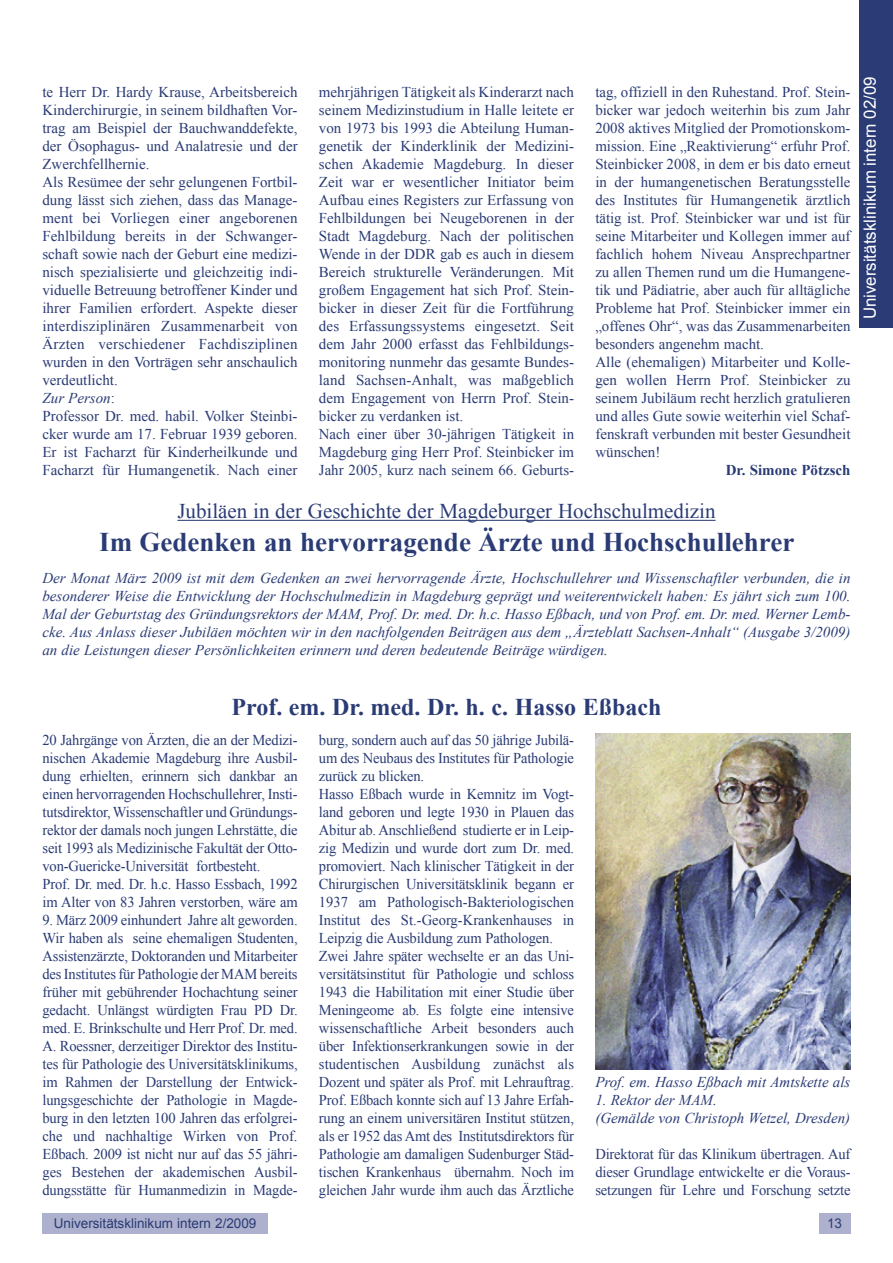
<style>
.page{position:relative;width:893px;height:1263px;background:#fff}
.page>*{position:absolute;margin:0;border:0;box-sizing:border-box;transform-origin:0 0}
.t1{font:700 27px "Times New Roman";color:#2a3b75}
.t2{font:700 24px "Times New Roman";color:#2a3b75}
.t3{font:21px "Times New Roman";color:#2a3b75}
.t4{font:16.8px "Arial";color:#fff}
.t5{font:15px/18px "Times New Roman";color:#2a3b75}
.t6{font:italic 15px/18px "Times New Roman";color:#2a3b75;text-align:justify}
.t7{font:700 15px "Times New Roman";color:#2a3b75}
.t8{font:13.5px "Arial";color:#2a3b75}
.s1{font-style:italic}
</style>
<div class="page">
<div style="left:42px;top:1212px;width:226px;height:21px;background:#aeb1cd"></div>
<div style="left:818px;top:1212px;width:32px;height:21px;background:#aeb1cd"></div>
<div style="left:859px;top:0;width:34px;height:327px;background:#2a3b75"></div>
<hr style="left:42px;top:1212px;width:808px;height:1px;background:#2a3b75">
<hr style="left:177px;top:520px;width:538px;height:1px;background:#2a3b75">
<img style="left:595px;top:733px;width:255px;height:336px">
<p class="t5" style="left:42px;top:82px;width:257px">te Herr Dr. Hardy Krause, Arbeitsbereich Kinderchirurgie, in seinem bildhaften Vor&shy;trag am Beispiel der Bauchwanddefekte, der Ösophagus- und Analatresie und der Zwerchfellhernie.<br>Als Resümee der sehr gelungenen Fortbil&shy;dung lässt sich ziehen, dass das Manage&shy;ment bei Vorliegen einer angeborenen Fehlbildung bereits in der Schwanger&shy;schaft sowie nach der Geburt eine medizi&shy;nisch spezialisierte und gleichzeitig indi&shy;viduelle Betreuung betroffener Kinder und ihrer Familien erfordert. Aspekte dieser interdisziplinären Zusammenarbeit von Ärzten verschiedener Fachdisziplinen wurden in den Vorträgen sehr anschaulich verdeutlicht.<br><span class="s1">Zur Person</span>:<br>Professor Dr. med. habil. Volker Steinbi&shy;cker wurde am 17. Februar 1939 geboren.<br>Er ist Facharzt für Kinderheilkunde und Facharzt für Humangenetik. Nach einer</p>
<p class="t5" style="left:319px;top:82px;width:257px">mehrjährigen Tätigkeit als Kinderarzt nach seinem Medizinstudium in Halle leitete er von 1973 bis 1993 die Abteilung Human&shy;genetik der Kinderklinik der Medizini&shy;schen Akademie Magdeburg. In dieser Zeit war er wesentlicher Initiator beim Aufbau eines Registers zur Erfassung von Fehlbildungen bei Neugeborenen in der Stadt Magdeburg. Nach der politischen Wende in der DDR gab es auch in diesem Bereich strukturelle Veränderungen. Mit großem Engagement hat sich Prof. Stein&shy;bicker in dieser Zeit für die Fortführung des Erfassungssystems eingesetzt. Seit dem Jahr 2000 erfasst das Fehlbildungs&shy;monitoring nunmehr das gesamte Bundes&shy;land Sachsen-Anhalt, was maßgeblich dem Engagement von Herrn Prof. Stein&shy;bicker zu verdanken ist.<br>Nach einer über 30-jährigen Tätigkeit in Magdeburg ging Herr Prof. Steinbicker im Jahr 2005, kurz nach seinem 66. Geburts-</p>
<p class="t5" style="left:595px;top:82px;width:257px">tag, offiziell in den Ruhestand. Prof. Stein&shy;bicker war jedoch weiterhin bis zum Jahr 2008 aktives Mitglied der Promotionskom&shy;mission. Eine „Reaktivierung“ erfuhr Prof.<br>Steinbicker 2008, in dem er bis dato erneut in der humangenetischen Beratungsstelle des Institutes für Humangenetik ärztlich tätig ist. Prof. Steinbicker war und ist für seine Mitarbeiter und Kollegen immer auf fachlich hohem Niveau Ansprechpartner zu allen Themen rund um die Humangene&shy;tik und Pädiatrie, aber auch für alltägliche Probleme hat Prof. Steinbicker immer ein „offenes Ohr“, was das Zusammenarbeiten besonders angenehm macht.<br>Alle (ehemaligen) Mitarbeiter und Kolle&shy;gen wollen Herrn Prof. Steinbicker zu seinem Jubiläum recht herzlich gratulieren und alles Gute sowie weiterhin viel Schaf&shy;fenskraft verbunden mit bester Gesundheit wünschen!</p>
<p class="t7" style="left:726px;top:461px;width:126px">Dr. Simone Pötzsch</p>
<h3 class="t3" style="left:177px;top:499px;width:540px">Jubiläen in der Geschichte der Magdeburger Hochschulmedizin</h3>
<h1 class="t1" style="left:99px;top:526px;width:697px">Im Gedenken an hervorragende Ärzte und Hochschullehrer</h1>
<p class="t6" style="left:42px;top:568px;width:809px">Der Monat März 2009 ist mit dem Gedenken an zwei hervorragende Ärzte, Hochschullehrer und Wissenschaftler verbunden, die in besonderer Weise die Entwicklung der Hochschulmedizin in Magdeburg geprägt und weiterentwickelt haben: Es jährt sich zum 100.<br>Mal der Geburtstag des Gründungsrektors der MAM, Prof. Dr. med. Dr. h.c. Hasso Eßbach, und von Prof. em. Dr. med. Werner Lemb&shy;cke. Aus Anlass dieser Jubiläen möchten wir in den nachfolgenden Beiträgen aus dem „Ärzteblatt Sachsen-Anhalt“ (Ausgabe 3/2009) an die Leistungen dieser Persönlichkeiten erinnern und deren bedeutende Beiträge würdigen.</p>
<p class="t4" style="left:860px;top:319px;width:244px;rotate:-90deg">Universitätsklinikum intern 02/09</p>
<h2 class="t2" style="left:231px;top:693px;width:431px">Prof. em. Dr. med. Dr. h. c. Hasso Eßbach</h2>
<p class="t5" style="left:42px;top:730px;width:257px">20 Jahrgänge von Ärzten, die an der Medizi&shy;nischen Akademie Magdeburg ihre Ausbil&shy;dung erhielten, erinnern sich dankbar an einen hervorragenden Hochschullehrer, Insti&shy;tutsdirektor, Wissenschaftler und Gründungs&shy;rektor der damals noch jungen Lehrstätte, die seit 1993 als Medizinische Fakultät der Otto&shy;von-Guericke-Universität fortbesteht.<br>Prof. Dr. med. Dr. h.c. Hasso Essbach, 1992 im Alter von 83 Jahren verstorben, wäre am</p>
<p class="t5" style="left:42px;top:910px;width:257px;text-align:justify">9. März 2009 einhundert Jahre alt geworden.<br>Wir haben als seine ehemaligen Studenten, Assistenzärzte, Doktoranden und Mitarbeiter des Institutes für Pathologie der MAM bereits früher mit gebührender Hochachtung seiner gedacht. Unlängst würdigten Frau PD Dr. med. E. Brinkschulte und Herr Prof. Dr. med.<br>A. Roessner, derzeitiger Direktor des Institu&shy;tes für Pathologie des Universitätsklinikums, im Rahmen der Darstellung der Entwick&shy;lungsgeschichte der Pathologie in Magde&shy;burg in den letzten 100 Jahren das erfolgrei&shy;che und nachhaltige Wirken von Prof.<br>Eßbach. 2009 ist nicht nur auf das 55 jähri&shy;ges Bestehen der akademischen Ausbil&shy;dungsstätte für Humanmedizin in Magde-</p>
<p class="t5" style="left:319px;top:730px;width:257px">burg, sondern auch auf das 50 jährige Jubilä&shy;um des Neubaus des Institutes für Pathologie zurück zu blicken.<br>Hasso Eßbach wurde in Kemnitz im Vogt&shy;land geboren und legte 1930 in Plauen das Abitur ab. Anschließend studierte er in Leip&shy;zig Medizin und wurde dort zum Dr. med. promoviert. Nach klinischer Tätigkeit in der Chirurgischen Universitätsklinik begann er 1937 am Pathologisch-Bakteriologischen Institut des St.-Georg-Krankenhauses in Leipzig die Ausbildung zum Pathologen.<br>Zwei Jahre später wechselte er an das Uni&shy;versitätsinstitut für Pathologie und schloss 1943 die Habilitation mit einer Studie über Meningeome ab. Es folgte eine intensive wissenschaftliche Arbeit besonders auch über Infektionserkrankungen sowie in der studentischen Ausbildung zunächst als Dozent und später als Prof. mit Lehrauftrag.<br>Prof. Eßbach konnte sich auf 13 Jahre Erfah&shy;rung an einem universitären Institut stützen, als er 1952 das Amt des Institutsdirektors für Pathologie am damaligen Sudenburger Städ&shy;tischen Krankenhaus übernahm. Noch im gleichen Jahr wurde ihm auch das Ärztliche</p>
<p class="t6" style="left:595px;top:1072px;width:257px">Prof. em. Hasso Eßbach mit Amtskette als</p>
<p class="t6" style="left:595px;top:1090px;width:256px">1. Rektor der MAM.<br>(Gemälde von Christoph Wetzel, Dresden)</p>
<p class="t5" style="left:595px;top:1144px;width:257px;text-align:justify">Direktorat für das Klinikum übertragen. Auf dieser Grundlage entwickelte er die Voraus&shy;setzungen für Lehre und Forschung setzte</p>
<p class="t8" style="left:54px;top:1215px;width:204px">Universitätsklinikum intern 2/2009</p>
<p class="t8" style="left:827px;top:1215px;width:17px">13</p>
</div>
